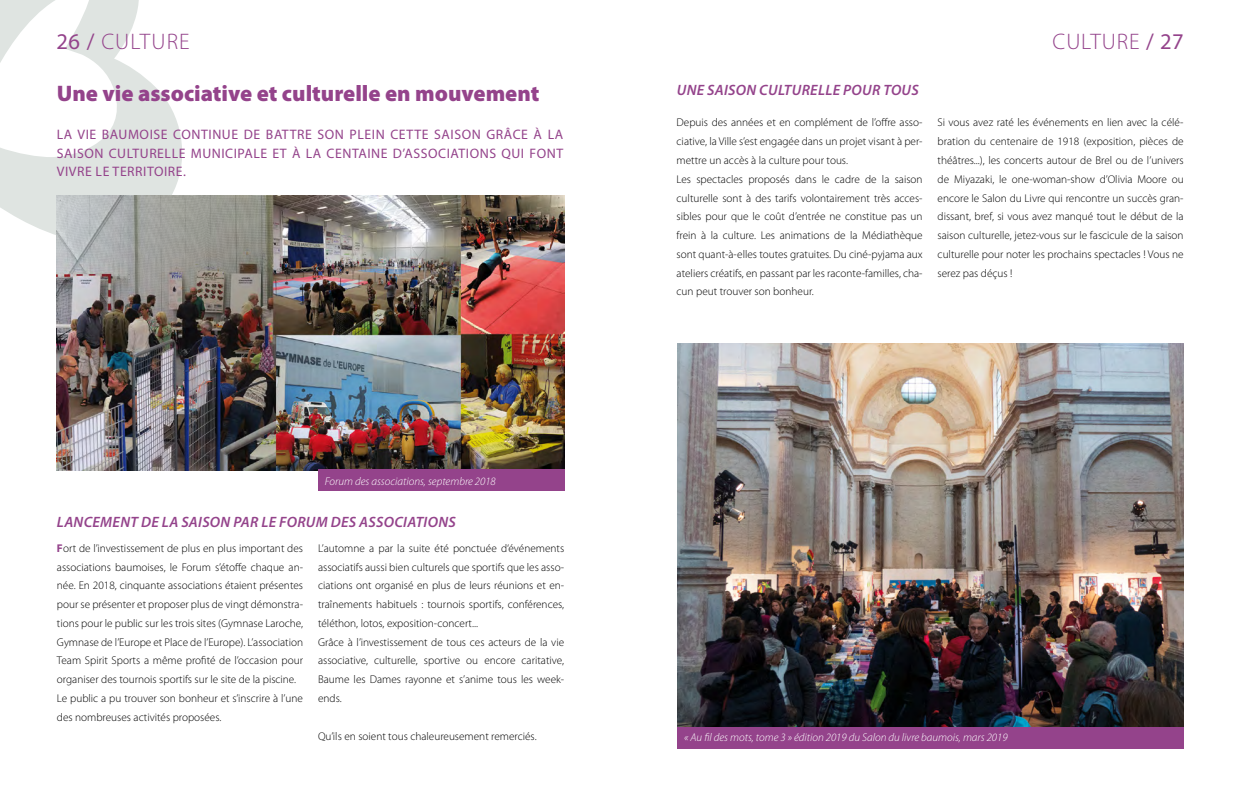
<style>
.page{position:relative;width:1241px;height:798px;background:#fff}
.page>*{position:absolute;margin:0;border:0;box-sizing:border-box;transform-origin:0 0}
.t1{font:900 22.5px "Myriad Pro";color:#94438b}
.t2{font:300 22.5px "Myriad Pro";letter-spacing:.04em;color:#94438b}
.t3{font:italic 600 15px "Myriad Pro";letter-spacing:.02em;color:#94438b}
.t4{font:13.75px/18.8px "Myriad Pro";letter-spacing:.04em;color:#94438b;text-align:justify}
.t5{font:300 11.25px/18.8px "Myriad Pro";color:#000}
.t6{font:italic 300 11.25px "Myriad Pro";color:#fff}
.s1{font-weight:400}
.s2{font-weight:700;color:#94438b}
</style>
<div class="page">
<svg style="left:0;top:0;width:190px;height:303px"></svg>
<img style="left:57px;top:196px;width:507px;height:274px">
<img style="left:677px;top:344px;width:506px;height:382px">
<div style="left:318px;top:469px;width:246px;height:22px;background:#94438b"></div>
<div style="left:677px;top:726px;width:506px;height:22px;background:#94438b"></div>
<h1 class="t2" style="left:56px;top:28px;width:135px"><span class="s1">26 /</span> CULTURE</h1>
<h1 class="t2" style="left:1052px;top:28px;width:132px">CULTURE <span class="s1">/ 27</span></h1>
<h1 class="t1" style="left:57px;top:79px;width:484px">Une vie associative et culturelle en mouvement</h1>
<p class="t4" style="left:57px;top:125px;width:508px">LA VIE BAUMOISE CONTINUE DE BATTRE SON PLEIN CETTE SAISON GRÂCE À LA SAISON CULTURELLE MUNICIPALE ET À LA CENTAINE D’ASSOCIATIONS QUI FONT VIVRE LE TERRITOIRE.</p>
<h2 class="t3" style="left:676px;top:80px;width:243px">UNE SAISON CULTURELLE POUR TOUS</h2>
<p class="t5" style="left:676px;top:113px;width:247px">Depuis des années et en complément de l’offre asso&shy;ciative, la Ville s’est engagée dans un projet visant à per&shy;mettre un accès à la culture pour tous.<br>Les spectacles proposés dans le cadre de la saison culturelle sont à des tarifs volontairement très acces&shy;sibles pour que le coût d’entrée ne constitue pas un frein à la culture. Les animations de la Médiathèque sont quant-à-elles toutes gratuites. Du ciné-pyjama aux ateliers créatifs, en passant par les raconte-familles, cha&shy;cun peut trouver son bonheur.</p>
<p class="t5" style="left:937px;top:113px;width:247px;text-align:justify">Si vous avez raté les événements en lien avec la célé&shy;bration du centenaire de 1918 (exposition, pièces de théâtres...), les concerts autour de Brel ou de l’univers de Miyazaki, le one-woman-show d’Olivia Moore ou encore le Salon du Livre qui rencontre un succès gran&shy;dissant, bref, si vous avez manqué tout le début de la saison culturelle, jetez-vous sur le fascicule de la saison culturelle pour noter les prochains spectacles ! Vous ne serez pas déçus !</p>
<p class="t6" style="left:325px;top:474px;width:172px">Forum des associations, septembre 2018</p>
<h2 class="t3" style="left:57px;top:512px;width:400px">LANCEMENT DE LA SAISON PAR LE FORUM DES ASSOCIATIONS</h2>
<p class="t5" style="left:57px;top:538px;width:247px"><span class="s2">F</span>ort de l’investissement de plus en plus important des associations baumoises, le Forum s’étoffe chaque an&shy;née. En 2018, cinquante associations étaient présentes pour se présenter et proposer plus de vingt démonstra&shy;tions pour le public sur les trois sites (Gymnase Laroche, Gymnase de l’Europe et Place de l’Europe). L’association Team Spirit Sports a même profité de l’occasion pour organiser des tournois sportifs sur le site de la piscine.<br>Le public a pu trouver son bonheur et s’inscrire à l’une des nombreuses activités proposées.</p>
<p class="t5" style="left:318px;top:538px;width:247px">L’automne a par la suite été ponctuée d‘événements associatifs aussi bien culturels que sportifs que les asso&shy;ciations ont organisé en plus de leurs réunions et en&shy;traînements habituels : tournois sportifs, conférences, téléthon, lotos, exposition-concert...<br>Grâce à l’investissement de tous ces acteurs de la vie associative, culturelle, sportive ou encore caritative, Baume les Dames rayonne et s’anime tous les week&shy;ends.</p>
<p class="t5" style="left:318px;top:726px;width:220px">Qu’ils en soient tous chaleureusement remerciés.</p>
<p class="t6" style="left:684px;top:730px;width:325px">« Au fil des mots, tome 3 » édition 2019 du Salon du livre baumois, mars 2019</p>
</div>
